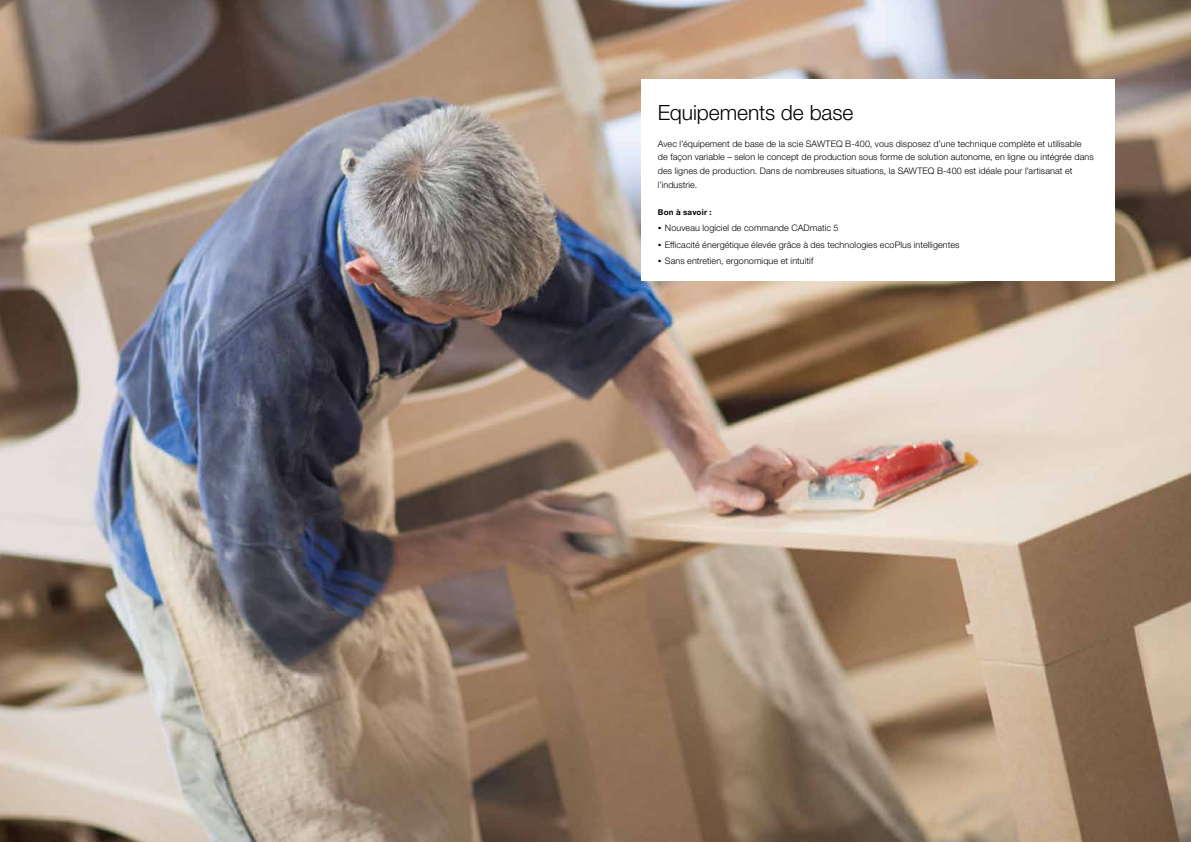
<style>
.page{position:relative;width:1191px;height:842px;background:#fff}
.page>*{position:absolute;margin:0;border:0;box-sizing:border-box;transform-origin:0 0}
.t1{font:300 21px "Helvetica Neue LTW1 G";letter-spacing:-.005em;color:#000}
.t2{font:300 9px/13.6px "Helvetica Neue LTW1 G";letter-spacing:.01em;color:#000}
.t3{font:700 8px "Helvetica Neue LTW1 G";letter-spacing:.03em;color:#000}
.s1{font-weight:700;font-size:14px}
</style>
<div class="page">
<img style="left:0;top:0;width:1191px;height:842px">
<div style="left:641px;top:79px;width:473px;height:202px;background:#fff"></div>
<h1 class="t1" style="left:658px;top:99px;width:197px">Equipements de base</h1>
<p class="t2" style="left:658px;top:137px;width:437px">Avec l’équipement de base de la scie SAWTEQ B-400, vous disposez d’une technique complète et utilisable<br>de façon variable – selon le concept de production sous forme de solution autonome, en ligne ou intégrée dans des lignes de production. Dans de nombreuses situations, la SAWTEQ B-400 est idéale pour l’artisanat et l’industrie.</p>
<p class="t3" style="left:658px;top:207px;width:55px">Bon à savoir :</p>
<p class="t2" style="left:658px;top:220px;width:303px;line-height:16.4px"><span class="s1">·</span> Nouveau logiciel de commande CADmatic 5<br><span class="s1">·</span> Efficacité énergétique élevée grâce à des technologies ecoPlus intelligentes <span class="s1">·</span> Sans entretien, ergonomique et intuitif</p>
</div>
